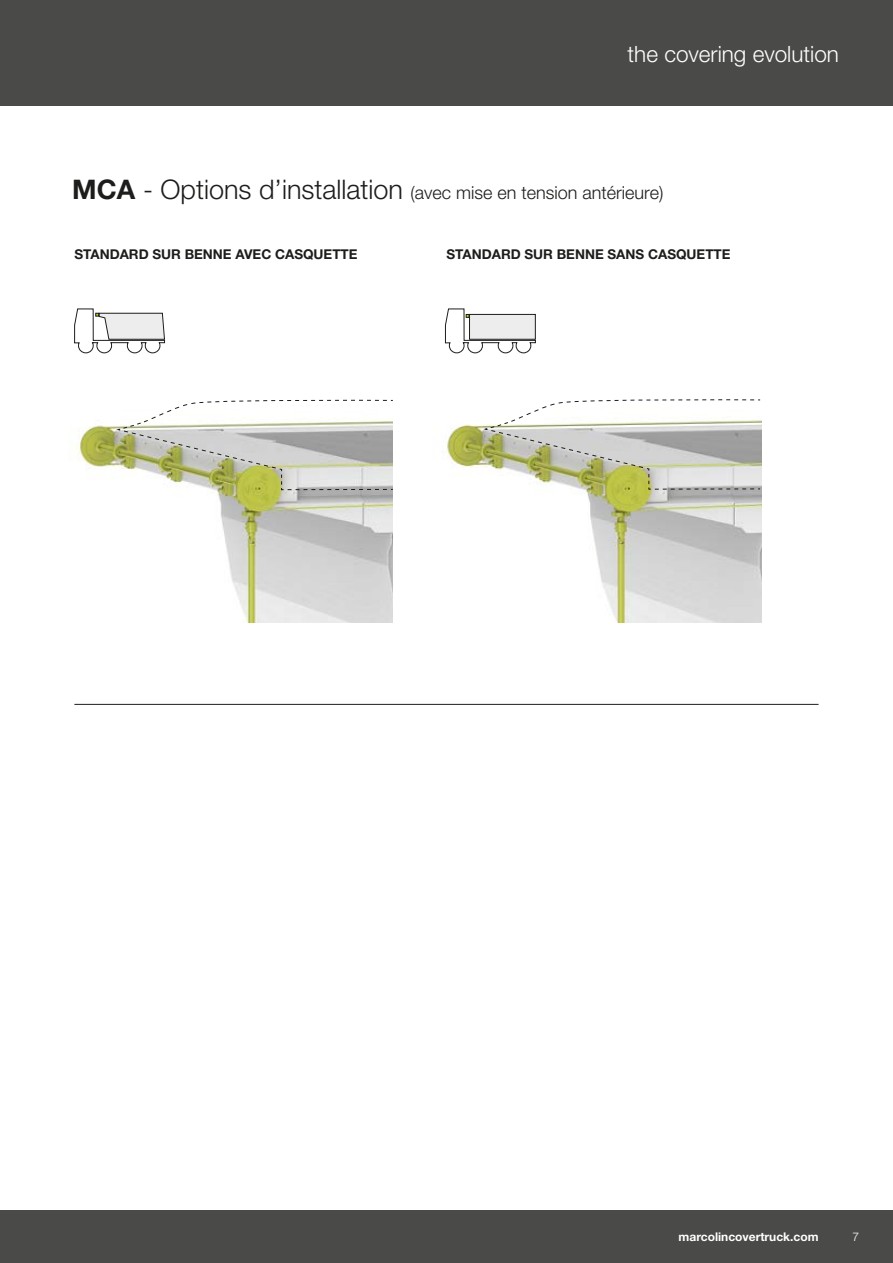
<style>
.page{position:relative;width:893px;height:1263px;background:#fff}
.page>*{position:absolute;margin:0;border:0;box-sizing:border-box;transform-origin:0 0}
.t1{font:300 22.5px "Helvetica Neue LT Std";color:#fff}
.t2{font:300 18px "Helvetica Neue LT Std";color:#1d1d1b}
.t3{font:700 13.5px "Helvetica Neue LT Std";color:#1d1d1b}
.t4{font:700 12px "Helvetica Neue LT Std";color:#fff}
.t5{font:300 12px "Helvetica Neue LT Std";color:#fff}
.s1{font-weight:700;font-size:27px}
.s2{font-size:27px}
</style>
<div class="page">
<div style="left:0;top:0;width:893px;height:105px;background:#4a4a49"></div>
<div style="left:0;top:1210px;width:893px;height:53px;background:#4a4a49"></div>
<img style="left:76px;top:425px;width:317px;height:197px">
<hr style="left:74px;top:704px;width:745px;height:1px;background:#1d1d1b">
<img style="left:446px;top:420px;width:316px;height:202px">
<svg style="left:74px;top:309px;width:91px;height:44px"></svg>
<svg style="left:445px;top:309px;width:91px;height:44px"></svg>
<svg style="left:117px;top:399px;width:276px;height:92px"></svg>
<svg style="left:484px;top:399px;width:277px;height:91px"></svg>
<h1 class="t1" style="left:628px;top:40px;width:213px">the covering evolution</h1>
<h2 class="t2" style="left:72px;top:182px;width:593px"><span class="s1">MCA</span> <span class="s2">- Options d’installation</span> (avec mise en tension antérieure)</h2>
<p class="t3" style="left:74px;top:246px;width:285px">STANDARD SUR BENNE AVEC CASQUETTE</p>
<p class="t3" style="left:446px;top:246px;width:286px">STANDARD SUR BENNE SANS CASQUETTE</p>
<p class="t4" style="left:679px;top:1229px;width:141px">marcolincovertruck.com</p>
<p class="t5" style="left:852px;top:1229px;width:8px">7</p>
</div>
